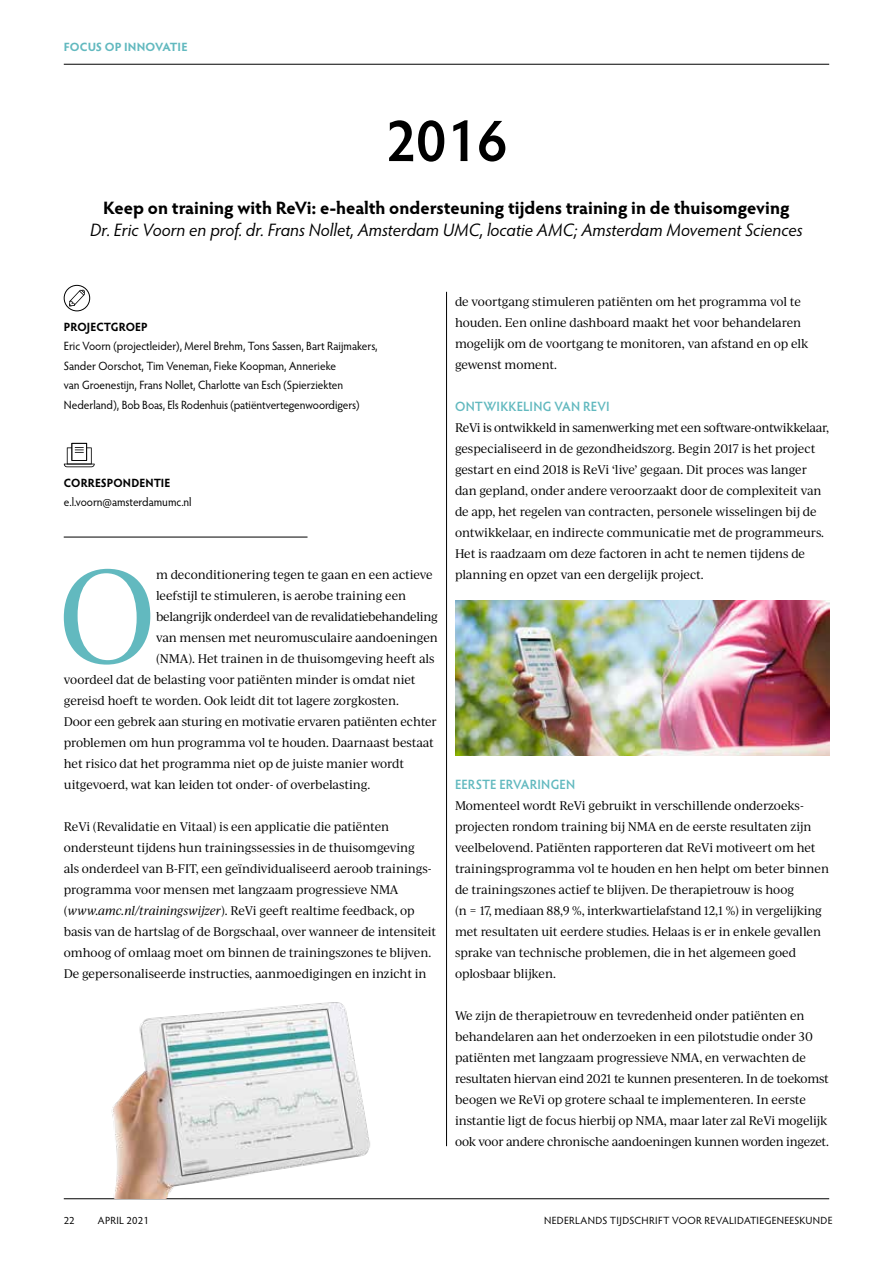
<style>
.page{position:relative;width:893px;height:1263px;background:#fff}
.page>*{position:absolute;margin:0;border:0;box-sizing:border-box;transform-origin:0 0}
.t1{font:127.35px "Ivy Journal";color:#62b9bf;scale:.95 1}
.t2{font:600 60px "Hypatia Sans Pro";color:#000;scale:.95 1}
.t3{font:italic 18px "Hypatia Sans Pro";color:#000}
.t4{font:700 18px "Hypatia Sans Pro";color:#000}
.t5{font:600 13.5px "Hypatia Sans Pro";letter-spacing:.01em;color:#62b9bf;scale:.95 1}
.t6{font:12px/21px "Ivy Journal";letter-spacing:-.01em;color:#000;scale:.95 1}
.t7{font:12px/19.5px "Hypatia Sans Pro";letter-spacing:-.005em;color:#000;scale:.95 1}
.t8{font:12px "Ivy Journal";letter-spacing:-.03em;color:#000;scale:.95 1}
.t9{font:700 12px "Hypatia Sans Pro";letter-spacing:.005em;color:#000;scale:.95 1}
.t10{font:700 12px "Hypatia Sans Pro";letter-spacing:.01em;color:#62b9bf}
.t11{font:10.5px "Hypatia Sans Pro";letter-spacing:.02em;color:#000}
.s1{font-style:italic}
</style>
<div class="page">
<hr style="left:64px;top:64px;width:765px;height:1px;background:#000">
<hr style="left:64px;top:1198px;width:765px;height:1px;background:#000">
<svg style="left:69px;top:290px;width:16px;height:16px"></svg>
<div style="left:64px;top:285px;width:26px;height:26px;border:1px solid #000;border-radius:50%"></div>
<svg style="left:64px;top:443px;width:31px;height:24px"></svg>
<hr style="left:64px;top:537px;width:244px;height:1px;background:#000">
<hr style="left:446px;top:292px;width:1px;height:854px;background:#000">
<img style="left:455px;top:600px;width:374px;height:155px">
<img style="left:112px;top:1002px;width:258px;height:196px">
<p class="t10" style="left:64px;top:38px;width:125px">FOCUS OP INNOVATIE</p>
<h2 class="t2" style="left:385px;top:99px;width:130px">2016</h2>
<h3 class="t4" style="left:103px;top:195px;width:688px">Keep on training with ReVi: e-health ondersteuning tijdens training in de thuisomgeving</h3>
<h3 class="t3" style="left:90px;top:218px;width:714px">Dr. Eric Voorn en prof. dr. Frans Nollet, Amsterdam UMC, locatie AMC; Amsterdam Movement Sciences</h3>
<p class="t9" style="left:64px;top:318px;width:90px">PROJECTGROEP</p>
<p class="t7" style="left:64px;top:336px;width:332px">Eric Voorn (projectleider), Merel Brehm, Tons Sassen, Bart Raijmakers, Sander Oorschot, Tim Veneman, Fieke Koopman, Annerieke<br>van Groenestijn, Frans Nollet, Charlotte van Esch (Spierziekten Nederland), Bob Boas, Els Rodenhuis (patiëntvertegenwoordigers)</p>
<p class="t9" style="left:64px;top:474px;width:114px">CORRESPONDENTIE</p>
<p class="t7" style="left:64px;top:492px;width:136px">e.l.voorn@amsterdamumc.nl</p>
<h1 class="t1" style="left:58px;top:526px;width:105px">O</h1>
<p class="t6" style="left:156px;top:564px;width:293px">m deconditionering tegen te gaan en een actieve</p>
<p class="t6" style="left:156px;top:585px;width:265px">leefstijl te stimuleren, is aerobe training een</p>
<p class="t8" style="left:156px;top:608px;width:298px">belangrijk onderdeel van de revalidatiebehandeling</p>
<p class="t6" style="left:156px;top:627px;width:298px">van mensen met neuromusculaire aandoeningen</p>
<p class="t6" style="left:156px;top:648px;width:295px">(NMA). Het trainen in de thuisomgeving heeft als</p>
<p class="t6" style="left:64px;top:669px;width:372px">voordeel dat de belasting voor patiënten minder is omdat niet</p>
<p class="t6" style="left:64px;top:690px;width:354px">gereisd hoeft te worden. Ook leidt dit tot lagere zorgkosten.</p>
<p class="t6" style="left:64px;top:711px;width:394px">Door een gebrek aan sturing en motivatie ervaren patiënten echter</p>
<p class="t6" style="left:64px;top:732px;width:391px">problemen om hun programma vol te houden. Daarnaast bestaat</p>
<p class="t6" style="left:64px;top:753px;width:360px">het risico dat het programma niet op de juiste manier wordt</p>
<p class="t6" style="left:64px;top:774px;width:324px">uitgevoerd, wat kan leiden tot onder- of overbelasting.</p>
<p class="t6" style="left:64px;top:816px;width:393px">ReVi (Revalidatie en Vitaal) is een applicatie die patiënten ondersteunt tijdens hun trainingssessies in de thuisomgeving<br>als onderdeel van B-FIT, een geïndividualiseerd aeroob trainings&shy;programma voor mensen met langzaam progressieve NMA (<span class="s1">www.amc.nl/trainingswijzer</span>). ReVi geeft realtime feedback, op basis van de hartslag of de Borgschaal, over wanneer de intensiteit omhoog of omlaag moet om binnen de trainingszones te blijven.<br>De gepersonaliseerde instructies, aanmoedigingen en inzicht in</p>
<p class="t6" style="left:455px;top:291px;width:374px">de voortgang stimuleren patiënten om het programma vol te houden. Een online dashboard maakt het voor behandelaren mogelijk om de voortgang te monitoren, van afstand en op elk gewenst moment.</p>
<p class="t5" style="left:455px;top:397px;width:164px">ONTWIKKELING VAN REVI</p>
<p class="t6" style="left:455px;top:417px;width:395px">ReVi is ontwikkeld in samenwerking met een software-ontwikkelaar, gespecialiseerd in de gezondheidszorg. Begin 2017 is het project gestart en eind 2018 is ReVi ‘live’ gegaan. Dit proces was langer dan gepland, onder andere veroorzaakt door de complexiteit van de app, het regelen van contracten, personele wisselingen bij de ontwikkelaar, en indirecte communicatie met de programmeurs.<br>Het is raadzaam om deze factoren in acht te nemen tijdens de planning en opzet van een dergelijk project.</p>
<p class="t5" style="left:455px;top:775px;width:128px">EERSTE ERVARINGEN</p>
<p class="t6" style="left:455px;top:795px;width:395px">Momenteel wordt ReVi gebruikt in verschillende onderzoeks&shy;projecten rondom training bij NMA en de eerste resultaten zijn veelbelovend. Patiënten rapporteren dat ReVi motiveert om het trainingsprogramma vol te houden en hen helpt om beter binnen de trainingszones actief te blijven. De therapietrouw is hoog<br>(n = 17, mediaan 88,9 %, interkwartielafstand 12,1 %) in vergelijking met resultaten uit eerdere studies. Helaas is er in enkele gevallen sprake van technische problemen, die in het algemeen goed oplosbaar blijken.</p>
<p class="t6" style="left:455px;top:1005px;width:395px">We zijn de therapietrouw en tevredenheid onder patiënten en behandelaren aan het onderzoeken in een pilotstudie onder 30 patiënten met langzaam progressieve NMA, en verwachten de resultaten hiervan eind 2021 te kunnen presenteren. In de toekomst beogen we ReVi op grotere schaal te implementeren. In eerste instantie ligt de focus hierbij op NMA, maar later zal ReVi mogelijk ook voor andere chronische aandoeningen kunnen worden ingezet.</p>
<p class="t11" style="left:64px;top:1213px;width:12px">22</p>
<p class="t11" style="left:98px;top:1213px;width:53px">APRIL 2021</p>
<p class="t11" style="left:544px;top:1213px;width:290px">NEDERLANDS TIJDSCHRIFT VOOR REVALIDATIEGENEESKUNDE</p>
</div>
